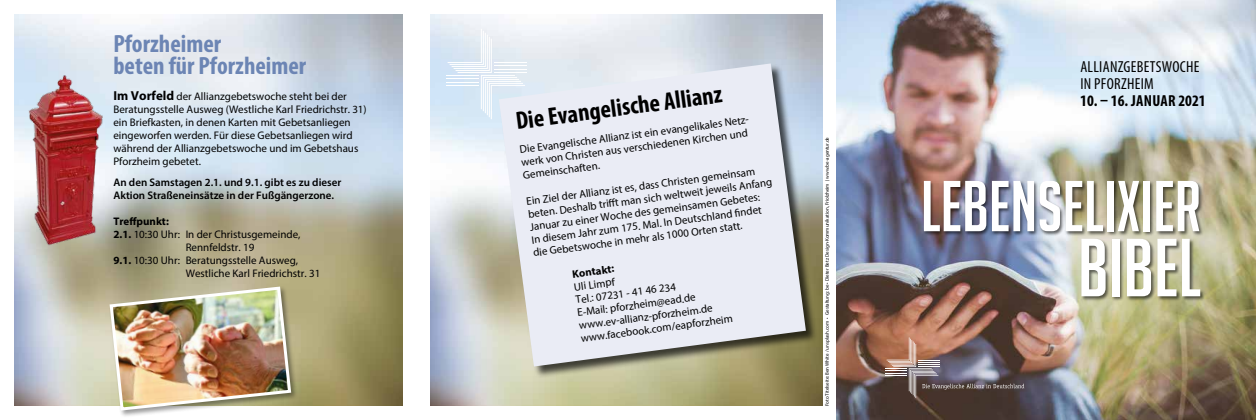
<style>
.page{position:relative;width:1256px;height:420px;background:#fff}
.page>*{position:absolute;margin:0;border:0;box-sizing:border-box;transform-origin:0 0}
.t1{font:80px "Big Noodle Titling";color:#fff}
.t2{font:70px "Big Noodle Titling";color:#fff}
.t3{font:700 condensed 25px/22px "Myriad Pro";color:#6c85b4}
.t4{font:700 condensed 25px "Myriad Pro";color:#000}
.t5{font:condensed 16px/17px "Myriad Pro";letter-spacing:.02em;color:#000}
.t6{font:700 condensed 16px "Myriad Pro";letter-spacing:.005em;color:#000}
.t7{font:11px/13px "Myriad Pro";color:#000}
.t8{font:600 11px/13px "Myriad Pro";color:#000}
.t9{font:700 11px "Myriad Pro";color:#000}
.t10{font:5px "Myriad Pro";color:#000}
.s1{font-weight:700;font-size:13px}
.s2{font-weight:700}
.s3{font-family:"Trebuchet MS"}
</style>
<div class="page">
<img style="left:14px;top:14px;width:389px;height:391px">
<img style="left:431px;top:14px;width:391px;height:391px">
<svg style="left:448px;top:29px;width:77px;height:90px"></svg>
<hr style="left:446px;top:75px;width:32px;height:1px;background:#fff">
<hr style="left:494px;top:72px;width:33px;height:1px;background:#fff">
<hr style="left:446px;top:79px;width:32px;height:1px;background:#fff">
<hr style="left:494px;top:69px;width:33px;height:1px;background:#fff">
<hr style="left:446px;top:82px;width:32px;height:1px;background:#fff">
<hr style="left:494px;top:66px;width:33px;height:1px;background:#fff">
<hr style="left:446px;top:85px;width:32px;height:1px;background:#fff">
<hr style="left:494px;top:62px;width:33px;height:1px;background:#fff">
<div style="left:108px;top:285px;width:190px;height:132px;background:#000;opacity:.4"></div>
<img style="left:108px;top:285px;width:185px;height:127px">
<img style="left:26px;top:74px;width:85px;height:177px">
<div style="left:499px;top:64px;width:318px;height:314px;background:#000;opacity:.7"></div>
<svg style="left:499px;top:63px;width:307px;height:303px;background:#dee0e5"></svg>
<img style="left:836px;top:0;width:420px;height:420px">
<svg style="left:885px;top:337px;width:139px;height:60px;background:#7c6663"></svg>
<div style="left:922px;top:180px;width:283px;height:121px;background:#000;opacity:.6"></div>
<h3 class="t3" style="left:113px;top:32px;width:194px">Pforzheimer<br>beten für Pforzheimer</h3>
<p class="t7" style="left:113px;top:90px;width:255px"><span class="s1">Im Vorfeld</span> der Allianzgebetswoche steht bei der Beratungsstelle Ausweg (Westliche Karl Friedrichstr. 31) ein Briefkasten, in denen Karten mit Gebetsanliegen eingeworfen werden. Für diese Gebetsanliegen wird während der Allianzgebetswoche und im Gebetshaus Pforzheim gebetet.</p>
<p class="t8" style="left:113px;top:176px;width:229px">An den Samstagen 2.1. und 9.1. gibt es zu dieser<br>Aktion Straßeneinsätze in der Fußgängerzone.</p>
<p class="t9" style="left:113px;top:214px;width:57px">Treffpunkt:</p>
<p class="t7" style="left:113px;top:228px;width:189px"><span class="s2">2.1.</span> 10:30 Uhr: In der Christusgemeinde,</p>
<p class="t7" style="left:186px;top:241px;width:70px">Rennfeldstr. 19</p>
<p class="t7" style="left:113px;top:254px;width:186px"><span class="s2">9.1.</span> 10:30 Uhr: Beratungsstelle Ausweg,</p>
<p class="t7" style="left:186px;top:267px;width:136px">Westliche Karl Friedrichstr. 31</p>
<h3 class="t4" style="left:514px;top:106px;width:209px;rotate:-8deg">Die Evangelische Allianz</h3>
<p class="t7" style="left:519px;top:144px;width:233px;line-height:12.7px;rotate:-8deg">Die Evangelische Allianz ist ein evangelikales Netz&shy;werk von Christen aus verschiedenen Kirchen und<br>Gemeinschaften.</p>
<p class="t7" style="left:525px;top:195px;width:248px;rotate:-8deg">Ein Ziel der Allianz ist es, dass Christen gemeinsam beten. Deshalb triff t man sich weltweit jeweils Anfang Januar zu einer Woche des gemeinsamen Gebetes:<br>In diesem Jahr zum 175. Mal. In Deutschland fi ndet die Gebetswoche in mehr als 1000 Orten statt.</p>
<p class="t9" style="left:571px;top:267px;width:44px;rotate:-8deg">Kontakt:</p>
<p class="t7" style="left:573px;top:280px;width:155px;rotate:-8deg">Uli Limpf<br>Tel.: 07231 - 41 46 234<br>E-Mail: pforzheim@ead.de www.ev-allianz-pforzheim.de www.facebook.com/eapforzheim</p>
<p class="t10" style="left:824px;top:405px;width:270px;rotate:-90deg">Foto Titelseite: Ben White / unsplash.com • Gestaltung: be • Dieter Betz Design-Kommunikation, Friolzheim <span class="s3">|</span> www.be-agentur.de</p>
<h3 class="t5" style="left:1080px;top:58px;width:121px">ALLIANZGEBETSWOCHE<br>IN PFORZHEIM</h3>
<h3 class="t6" style="left:1080px;top:90px;width:127px">10. – 16. JANUAR 2021</h3>
<h2 class="t2" style="left:921px;top:168px;width:282px">LEBENSELIXIER</h2>
<h1 class="t1" style="left:1078px;top:224px;width:125px">BIBEL</h1>
</div>
